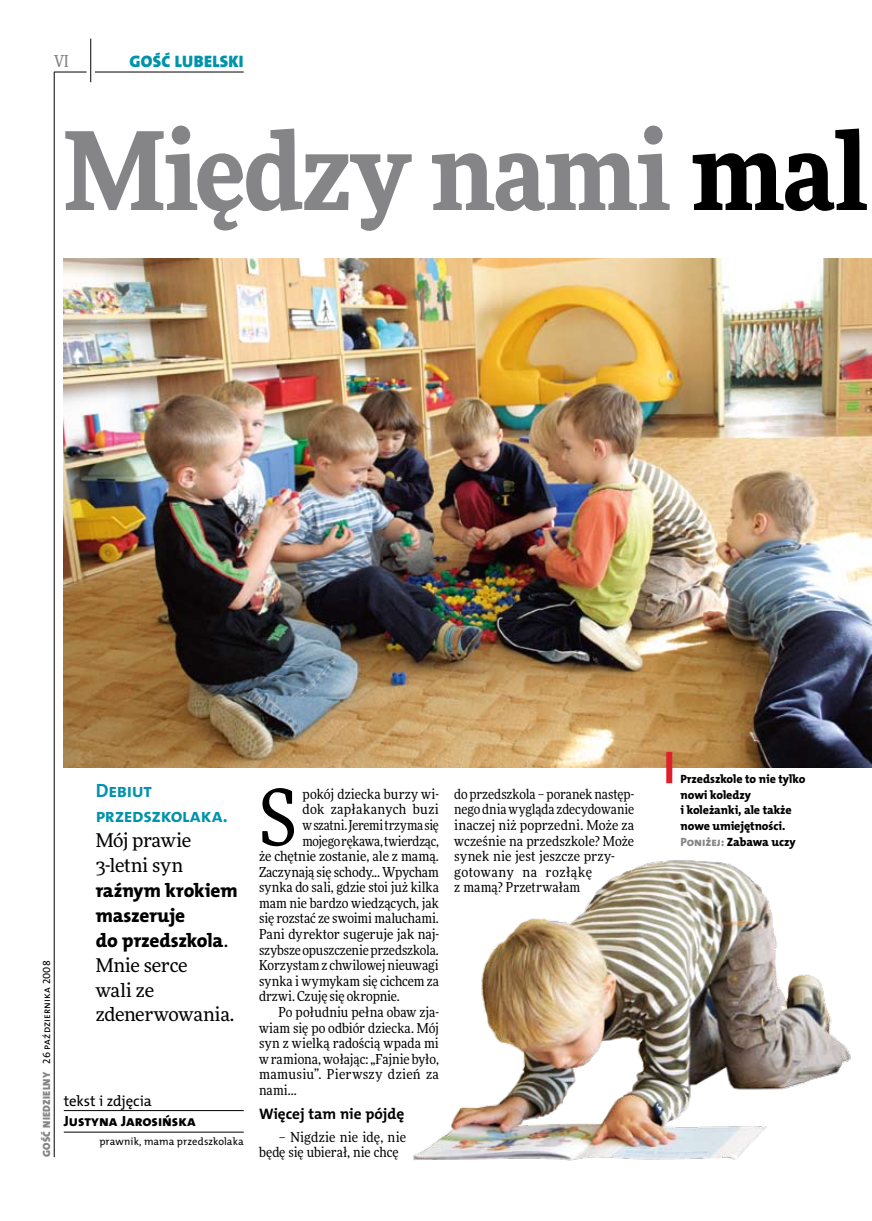
<style>
.page{position:relative;width:872px;height:1221px;background:#fff}
.page>*{position:absolute;margin:0;border:0;box-sizing:border-box;transform-origin:0 0}
.t1{font:900 108px "Freeday Narrow";letter-spacing:-.005em;color:#858486}
.t2{font:78.15px "Freeday Narrow News";color:#000}
.t3{font:19.35px/24.9px "The Mix HP8 Ex Bld";letter-spacing:-.005em;color:#000}
.t4{font:19.35px/24.9px "The Mix HP7 Bld";letter-spacing:-.02em;color:#0093aa}
.t5{font:18.9px/24.9px "Freeday News";letter-spacing:-.015em;color:#000}
.t6{font:16.65px "The Mix HP9 Blk";letter-spacing:.02em;color:#0093aa}
.t7{font:500 16.5px "Freeday Narrow";color:#858486;scale:.9 1}
.t8{font:15.3px "The Mix HP7 Bld";letter-spacing:-.005em;color:#000}
.t9{font:14.85px "The Mix HP8 Ex Bld";letter-spacing:-.005em;color:#000}
.t10{font:14.85px "The Mix HP5 Plain";color:#000}
.t11{font:13.8px/15.6px "Freeday Narrow News";color:#000}
.t12{font:13.8px "Freeday Narrow News";letter-spacing:.025em;color:#000}
.t13{font:13.8px "Freeday Narrow News";letter-spacing:-.02em;color:#000}
.t14{font:13.8px "Freeday Narrow News";letter-spacing:.02em;color:#000}
.t15{font:12px/15.6px "The Mix HP8 Ex Bld";letter-spacing:-.005em;color:#000}
.t16{font:10.5px "The Mix HP5 Plain";letter-spacing:.01em;color:#000}
.s1{color:#000}
.s2{font-family:"The Mix HP9 Blk";color:#858486}
.s3{font-family:"Freeday News";font-size:18.9px}
.s4{color:#858486}
</style>
<div class="page">
<hr style="left:54px;top:72px;width:1px;height:1085px;background:#000">
<hr style="left:90px;top:39px;width:1px;height:43px;background:#000">
<hr style="left:54px;top:72px;width:33px;height:1px;background:#000">
<hr style="left:95px;top:72px;width:149px;height:1px;background:#000">
<hr style="left:64px;top:1110px;width:180px;height:1px;background:#000">
<hr style="left:64px;top:1131px;width:180px;height:1px;background:#000">
<img style="left:64px;top:258px;width:808px;height:509px">
<img style="left:413px;top:860px;width:438px;height:301px">
<div style="left:666px;top:752px;width:6px;height:31px;background:#df1f2a"></div>
<p class="t7" style="left:54px;top:50px;width:17px">VI</p>
<p class="t6" style="left:129px;top:50px;width:116px">GOŚĆ LUBELSKI</p>
<h1 class="t1" style="left:64px;top:100px;width:806px">Między nami <span class="s1">mal</span></h1>
<p class="t16" style="left:40px;top:1156px;width:198px;rotate:-90deg"><span class="s2">GOŚĆ NIEDZIELNY</span> 26 października 2008</p>
<h3 class="t4" style="left:96px;top:778px;width:134px">Debiut przedszkolaka.</h3>
<h3 class="t5" style="left:96px;top:827px;width:97px">Mój prawie<br>3-letni syn</h3>
<h3 class="t3" style="left:96px;top:878px;width:142px">raźnym krokiem maszeruje<br>do przedszkola<span class="s3">.</span></h3>
<h3 class="t5" style="left:96px;top:952px;width:140px">Mnie serce<br>wali ze zdenerwowania.</h3>
<p class="t10" style="left:64px;top:1091px;width:90px">tekst i zdjęcia</p>
<p class="t9" style="left:64px;top:1111px;width:134px">Justyna Jarosińska</p>
<p class="t16" style="left:99px;top:1134px;width:146px">prawnik, mama przedszkolaka</p>
<h2 class="t2" style="left:259px;top:769px;width:40px">S</h2>
<p class="t11" style="left:303px;top:786px;width:138px">pokój dziecka burzy wi-</p>
<p class="t14" style="left:303px;top:801px;width:138px">dok zapłakanych buzi</p>
<p class="t11" style="left:303px;top:817px;width:138px">wszatni. Jeremi trzyma się</p>
<p class="t13" style="left:303px;top:832px;width:138px">mojego rękawa, twierdząc,</p>
<p class="t11" style="left:259px;top:848px;width:181px">że chętnie zostanie, ale z mamą.</p>
<p class="t11" style="left:259px;top:863px;width:181px">Zaczynają się schody... Wpycham</p>
<p class="t11" style="left:259px;top:879px;width:181px">synka do sali, gdzie stoi już kilka</p>
<p class="t11" style="left:259px;top:895px;width:181px">mam nie bardzo wiedzących, jak</p>
<p class="t11" style="left:259px;top:910px;width:181px">się rozstać ze swoimi maluchami.</p>
<p class="t11" style="left:259px;top:926px;width:181px">Pani dyrektor sugeruje jak naj-</p>
<p class="t11" style="left:259px;top:941px;width:181px">szybsze opuszczenie przedszkola.</p>
<p class="t11" style="left:259px;top:957px;width:181px">Korzystam z chwilowej nieuwagi</p>
<p class="t11" style="left:259px;top:972px;width:181px">synka i wymykam się cichcem za</p>
<p class="t11" style="left:259px;top:988px;width:142px">drzwi. Czuję się okropnie.</p>
<p class="t11" style="left:279px;top:1004px;width:162px">Po południu pełna obaw zja-</p>
<p class="t11" style="left:259px;top:1019px;width:181px">wiam się po odbiór dziecka. Mój</p>
<p class="t11" style="left:259px;top:1035px;width:181px">syn z wielką radością wpada mi</p>
<p class="t11" style="left:259px;top:1050px;width:181px">w ramiona, wołając: „Fajnie było,</p>
<p class="t12" style="left:259px;top:1065px;width:181px">mamusiu”. Pierwszy dzień za</p>
<p class="t11" style="left:259px;top:1081px;width:39px">nami...</p>
<p class="t8" style="left:259px;top:1103px;width:147px">Więcej tam nie pójdę</p>
<p class="t11" style="left:259px;top:1128px;width:149px;text-indent:20px">– Nigdzie nie idę, nie będę się ubierał, nie chcę</p>
<p class="t11" style="left:454px;top:786px;width:181px">do przedszkola – poranek następ&shy;nego dnia wygląda zdecydowanie inaczej niż poprzedni. Może za wcześnie na przedszkole? Może synek nie jest jeszcze przy&shy;gotowany na rozłąkę<br>z mamą? Przetrwałam</p>
<p class="t15" style="left:680px;top:771px;width:126px">Przedszkole to nie tylko nowi koledzy<br>i koleżanki, ale także nowe umiejętności.<br><span class="s4">Poniżej:</span> Zabawa uczy</p>
</div>
